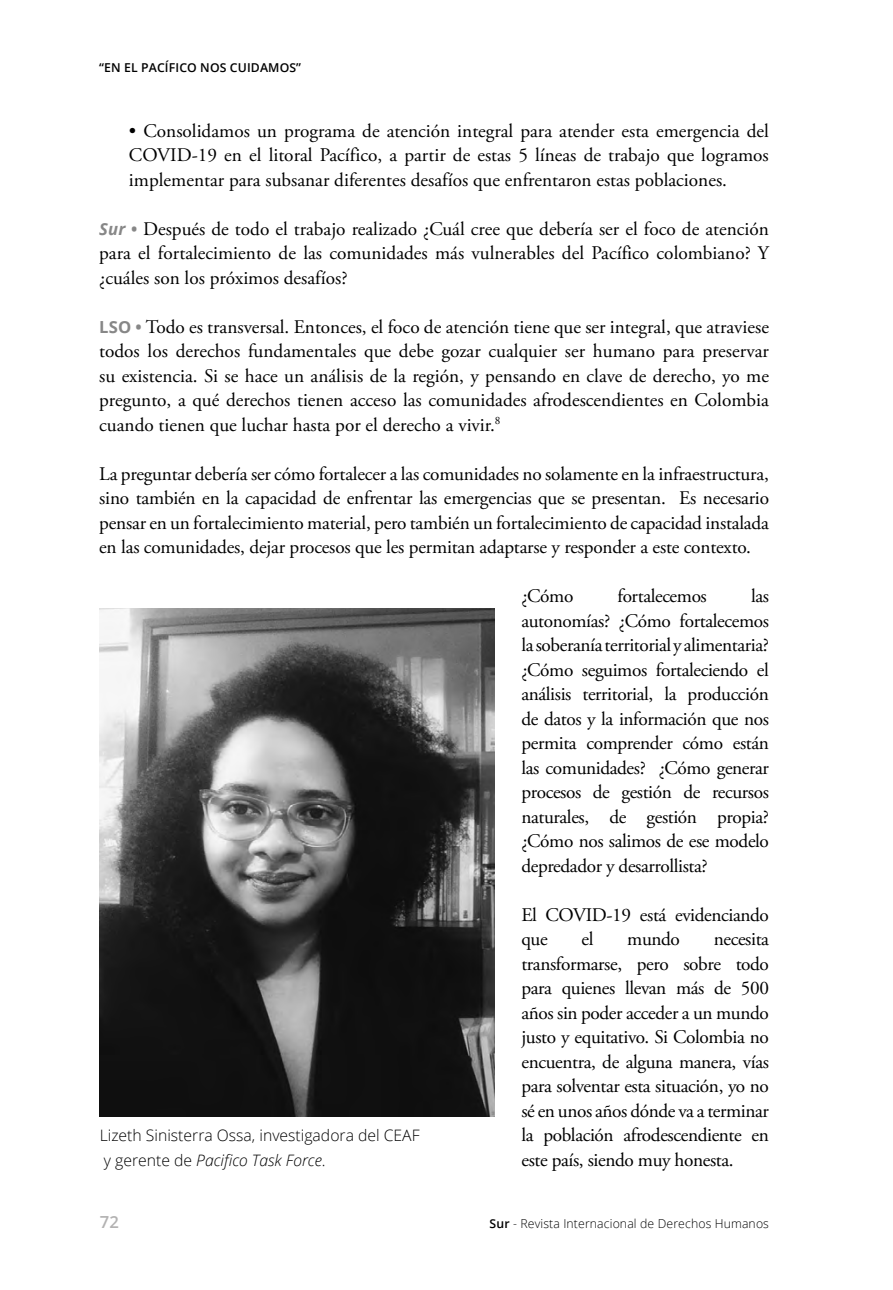
<style>
.page{position:relative;width:893px;height:1290px;background:#fff}
.page>*{position:absolute;margin:0;border:0;box-sizing:border-box;transform-origin:0 0}
.t1{font:19.25px/24.5px "Adobe Garamond Pro";letter-spacing:-.01em;color:#000;text-align:justify}
.t2{font:600 16.62px "Open Sans";color:#b3b2b2}
.t3{font:300 15.75px/24.5px "Open Sans";color:#000}
.t4{font:300 12.25px "Open Sans";letter-spacing:.01em;color:#000}
.t5{font:600 12.25px "Open Sans";letter-spacing:.01em;color:#000}
.s1{font-family:"Open Sans";font-weight:700;font-style:italic;font-size:16.62px;color:#878787}
.s2{font-family:"Open Sans";font-weight:700;font-size:16.62px;color:#878787}
.s3{font-style:italic}
.s4{font-weight:600}
</style>
<div class="page">
<img style="left:100px;top:609px;width:395px;height:507px">
<p class="t5" style="left:99px;top:59px;width:203px">“EN EL PACÍFICO NOS CUIDAMOS”</p>
<p class="t1" style="left:129px;top:119px;width:641px">• Consolidamos un programa de atención integral para atender esta emergencia del COVID-19 en el litoral Pacífico, a partir de estas 5 líneas de trabajo que logramos implementar para subsanar diferentes desafíos que enfrentaron estas poblaciones.</p>
<p class="t1" style="left:99px;top:217px;width:671px"><span class="s1">Sur</span> <span class="s2">•</span> Después de todo el trabajo realizado ¿Cuál cree que debería ser el foco de atención para el fortalecimiento de las comunidades más vulnerables del Pacífico colombiano? Y ¿cuáles son los próximos desafíos?</p>
<p class="t1" style="left:99px;top:315px;width:671px"><span class="s2">LSO •</span> Todo es transversal. Entonces, el foco de atención tiene que ser integral, que atraviese todos los derechos fundamentales que debe gozar cualquier ser humano para preservar su existencia. Si se hace un análisis de la región, y pensando en clave de derecho, yo me pregunto, a qué derechos tienen acceso las comunidades afrodescendientes en Colombia cuando tienen que luchar hasta por el derecho a vivir.<sup>8</sup></p>
<p class="t1" style="left:99px;top:462px;width:671px">La preguntar debería ser cómo fortalecer a las comunidades no solamente en la infraestructura, sino también en la capacidad de enfrentar las emergencias que se presentan. Es necesario pensar en un fortalecimiento material, pero también un fortalecimiento de capacidad instalada en las comunidades, dejar procesos que les permitan adaptarse y responder a este contexto.</p>
<p class="t1" style="left:521px;top:584px;width:53px">¿Cómo</p>
<p class="t1" style="left:617px;top:584px;width:91px">fortalecemos</p>
<p class="t1" style="left:521px;top:584px;width:249px;text-indent:230px">las autonomías? ¿Cómo fortalecemos la soberanía territorial y alimentaria? ¿Cómo seguimos fortaleciendo el análisis territorial, la producción de datos y la información que nos permita comprender cómo están las comunidades? ¿Cómo generar procesos de gestión de recursos naturales, de gestión propia? ¿Cómo nos salimos de ese modelo depredador y desarrollista?</p>
<p class="t1" style="left:521px;top:903px;width:249px">El COVID-19 está evidenciando que</p>
<p class="t1" style="left:581px;top:927px;width:13px">el</p>
<p class="t1" style="left:627px;top:927px;width:54px">mundo</p>
<p class="t1" style="left:521px;top:927px;width:249px;text-indent:192px">necesita transformarse, pero sobre todo para quienes llevan más de 500 años sin poder acceder a un mundo justo y equitativo. Si Colombia no encuentra, de alguna manera, vías para solventar esta situación, yo no sé en unos años dónde va a terminar la población afrodescendiente en este país, siendo muy honesta.</p>
<p class="t3" style="left:100px;top:1123px;width:321px">Lizeth Sinisterra Ossa, investigadora del CEAF y gerente de <span class="s3">Pacifico Task Force</span>.</p>
<p class="t2" style="left:100px;top:1210px;width:21px">72</p>
<p class="t4" style="left:490px;top:1215px;width:281px"><span class="s4">Sur</span> - Revista Internacional de Derechos Humanos</p>
</div>
